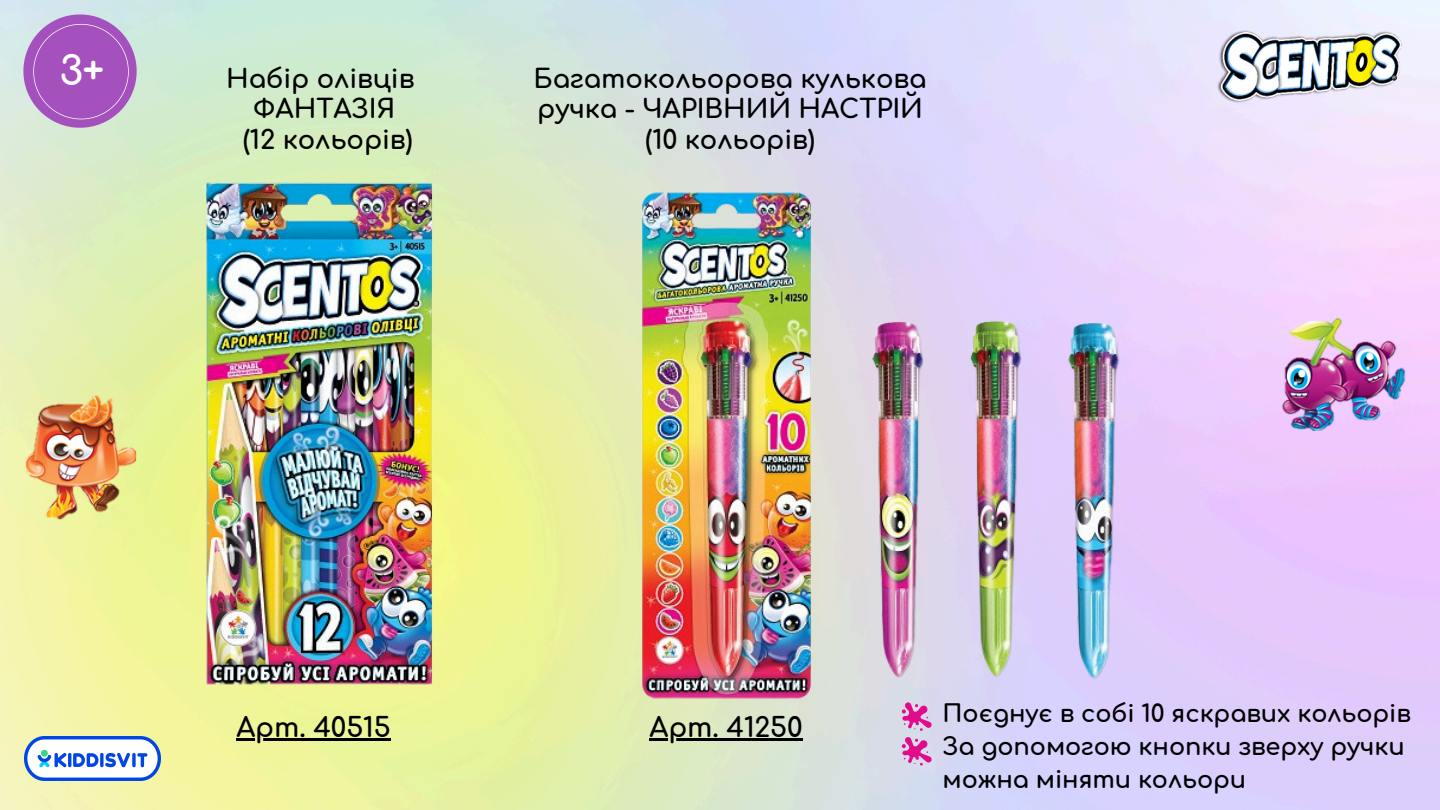
<style>
.page{position:relative;width:1440px;height:810px;background:#fff}
.page>*{position:absolute;margin:0;border:0;box-sizing:border-box;transform-origin:0 0}
.t1{font:700 39.9px "Comfortaa";color:#fff}
.t2{font:700 27px "Comfortaa";letter-spacing:-.005em;color:#000}
.t3{font:700 26px/30.8px "Comfortaa";letter-spacing:-.005em;color:#000;text-align:center}
.t4{font:700 24px/33px "Comfortaa";letter-spacing:-.005em;color:#000}
</style>
<div class="page">
<img style="left:0;top:0;width:1440px;height:810px">
<img style="left:1190px;top:14px;width:234px;height:100px">
<img style="left:1280px;top:306px;width:128px;height:129px">
<img style="left:24px;top:391px;width:114px;height:132px">
<img style="left:582px;top:150px;width:600px;height:599px">
<hr style="left:650px;top:738px;width:153px;height:3px;background:#000">
<svg style="left:23px;top:14px;width:114px;height:114px;background:#b176c5"></svg>
<img style="left:187px;top:182px;width:263px;height:505px">
<hr style="left:236px;top:738px;width:155px;height:3px;background:#000">
<svg style="left:902px;top:702px;width:30px;height:29px"></svg>
<svg style="left:902px;top:737px;width:30px;height:29px"></svg>
<img style="left:25px;top:737px;width:135px;height:44px">
<p class="t1" style="left:60px;top:49px;width:46px">3+</p>
<p class="t3" style="left:226px;top:64px;width:190px">Набір олівців<br>ФАНТАЗІЯ<br>(12 кольорів)</p>
<p class="t3" style="left:534px;top:64px;width:395px">Багатокольорова кулькова ручка - ЧАРІВНИЙ НАСТРІЙ (10 кольорів)</p>
<p class="t2" style="left:236px;top:713px;width:156px">Арт. 40515</p>
<h2 class="t2" style="left:650px;top:713px;width:155px">Арт. 41250</h2>
<p class="t4" style="left:943px;top:698px;width:470px">Поєднує в собі 10 яскравих кольорів</p>
<h1 class="t4" style="left:943px;top:731px;width:464px">За допомогою кнопки зверху ручки можна міняти кольори</h1>
</div>
